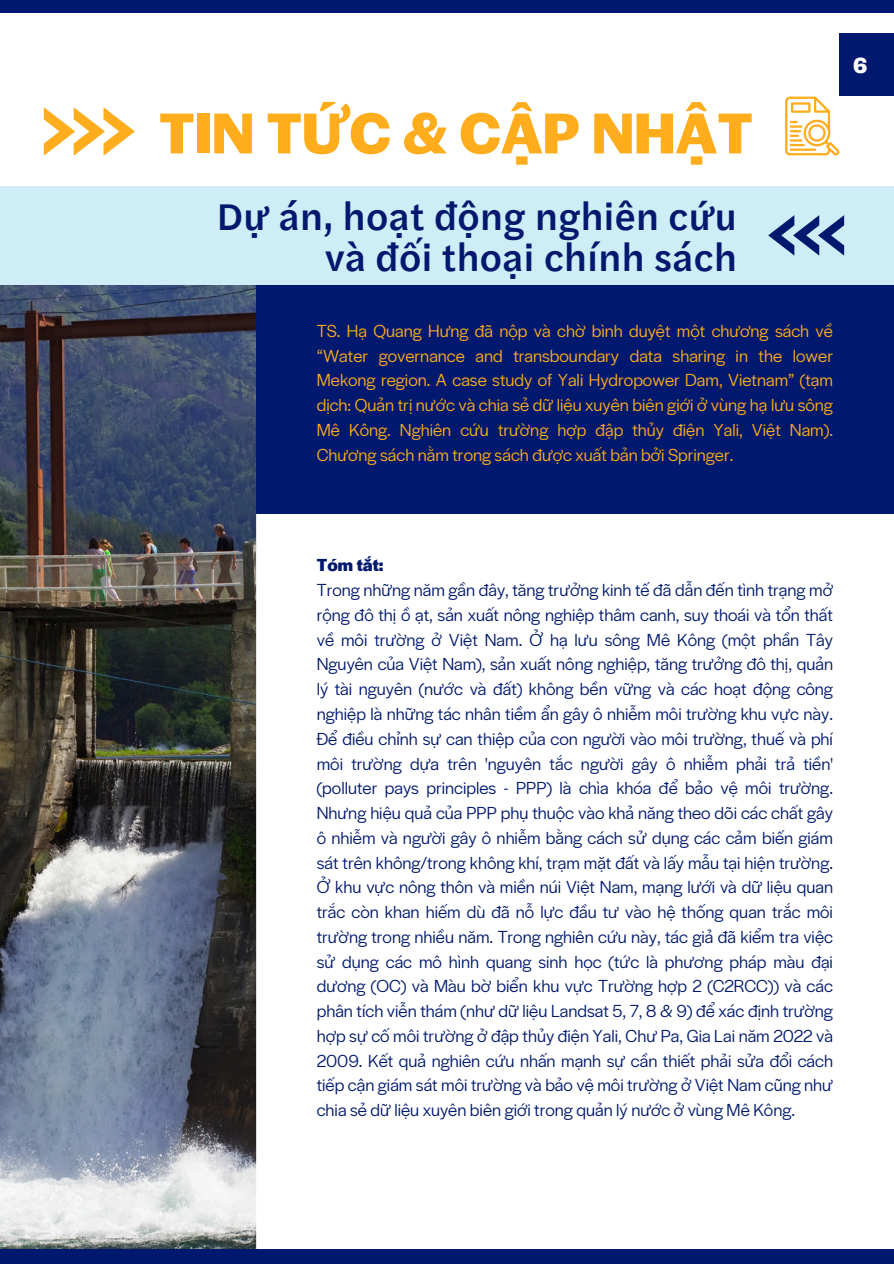
<style>
.page{position:relative;width:894px;height:1264px;background:#fff}
.page>*{position:absolute;margin:0;border:0;box-sizing:border-box;transform-origin:0 0}
.t1{font:700 60px "Halyard Display";color:#ffad1d}
.t2{font:500 39px/41.7px "Halyard Text";letter-spacing:.01em;color:#00196e;text-align:right}
.t3{font:700 22.5px "Halyard Display";color:#fff}
.t4{font:18px/24.8px "Halyard Display";color:#00196e;text-align:justify}
.t5{font:18px/24.8px "Halyard Display";color:#ffad1d;text-align:justify}
.t6{font:700 18px "Halyard Display";color:#00196e}
</style>
<div class="page">
<img style="left:0;top:285px;width:256px;height:964px">
<div style="left:256px;top:285px;width:637px;height:228px;background:#00196e"></div>
<div style="left:0;top:0;width:893px;height:12px;background:#00196e"></div>
<div style="left:0;top:1249px;width:893px;height:14px;background:#00196e"></div>
<div style="left:839px;top:34px;width:54px;height:62px;background:#00196e"></div>
<svg style="left:44px;top:107px;width:91px;height:49px"></svg>
<svg style="left:785px;top:96px;width:53px;height:60px"></svg>
<div style="left:0;top:186px;width:893px;height:99px;background:#ceedf6"></div>
<svg style="left:768px;top:215px;width:75px;height:41px"></svg>
<h1 class="t1" style="left:159px;top:90px;width:595px">TIN TỨC &amp; CẬP NHẬT</h1>
<p class="t2" style="left:217px;top:193px;width:521px">Dự án, hoạt động nghiên cứu và đối thoại chính sách</p>
<h2 class="t5" style="left:317px;top:317px;width:517px">TS. Hạ Quang Hưng đã nộp và chờ bình duyệt một chương sách về “Water governance and transboundary data sharing in the lower Mekong region. A case study of Yali Hydropower Dam, Vietnam” (tạm dịch: Quản trị nước và chia sẻ dữ liệu xuyên biên giới ở vùng hạ lưu sông Mê Kông. Nghiên cứu trường hợp đập thủy điện Yali, Việt Nam).<br>Chương sách nằm trong sách được xuất bản bởi Springer.</h2>
<p class="t3" style="left:852px;top:50px;width:16px">6</p>
<p class="t6" style="left:317px;top:552px;width:68px">Tóm tắt:</p>
<p class="t4" style="left:317px;top:577px;width:517px">Trong những năm gần đây, tăng trưởng kinh tế đã dẫn đến tình trạng mở rộng đô thị ồ ạt, sản xuất nông nghiệp thâm canh, suy thoái và tổn thất về môi trường ở Việt Nam. Ở hạ lưu sông Mê Kông (một phần Tây Nguyên của Việt Nam), sản xuất nông nghiệp, tăng trưởng đô thị, quản lý tài nguyên (nước và đất) không bền vững và các hoạt động công nghiệp là những tác nhân tiềm ẩn gây ô nhiễm môi trường khu vực này.<br>Để điều chỉnh sự can thiệp của con người vào môi trường, thuế và phí môi trường dựa trên 'nguyên tắc người gây ô nhiễm phải trả tiền' (polluter pays principles - PPP) là chìa khóa để bảo vệ môi trường.<br>Nhưng hiệu quả của PPP phụ thuộc vào khả năng theo dõi các chất gây ô nhiễm và người gây ô nhiễm bằng cách sử dụng các cảm biến giám sát trên không/trong không khí, trạm mặt đất và lấy mẫu tại hiện trường.<br>Ở khu vực nông thôn và miền núi Việt Nam, mạng lưới và dữ liệu quan trắc còn khan hiếm dù đã nỗ lực đầu tư vào hệ thống quan trắc môi trường trong nhiều năm. Trong nghiên cứu này, tác giả đã kiểm tra việc sử dụng các mô hình quang sinh học (tức là phương pháp màu đại dương (OC) và Màu bờ biển khu vực Trường hợp 2 (C2RCC)) và các phân tích viễn thám (như dữ liệu Landsat 5, 7, 8 &amp; 9) để xác định trường hợp sự cố môi trường ở đập thủy điện Yali, Chư Pa, Gia Lai năm 2022 và 2009. Kết quả nghiên cứu nhấn mạnh sự cần thiết phải sửa đổi cách tiếp cận giám sát môi trường và bảo vệ môi trường ở Việt Nam cũng như chia sẻ dữ liệu xuyên biên giới trong quản lý nước ở vùng Mê Kông.</p>
</div>
